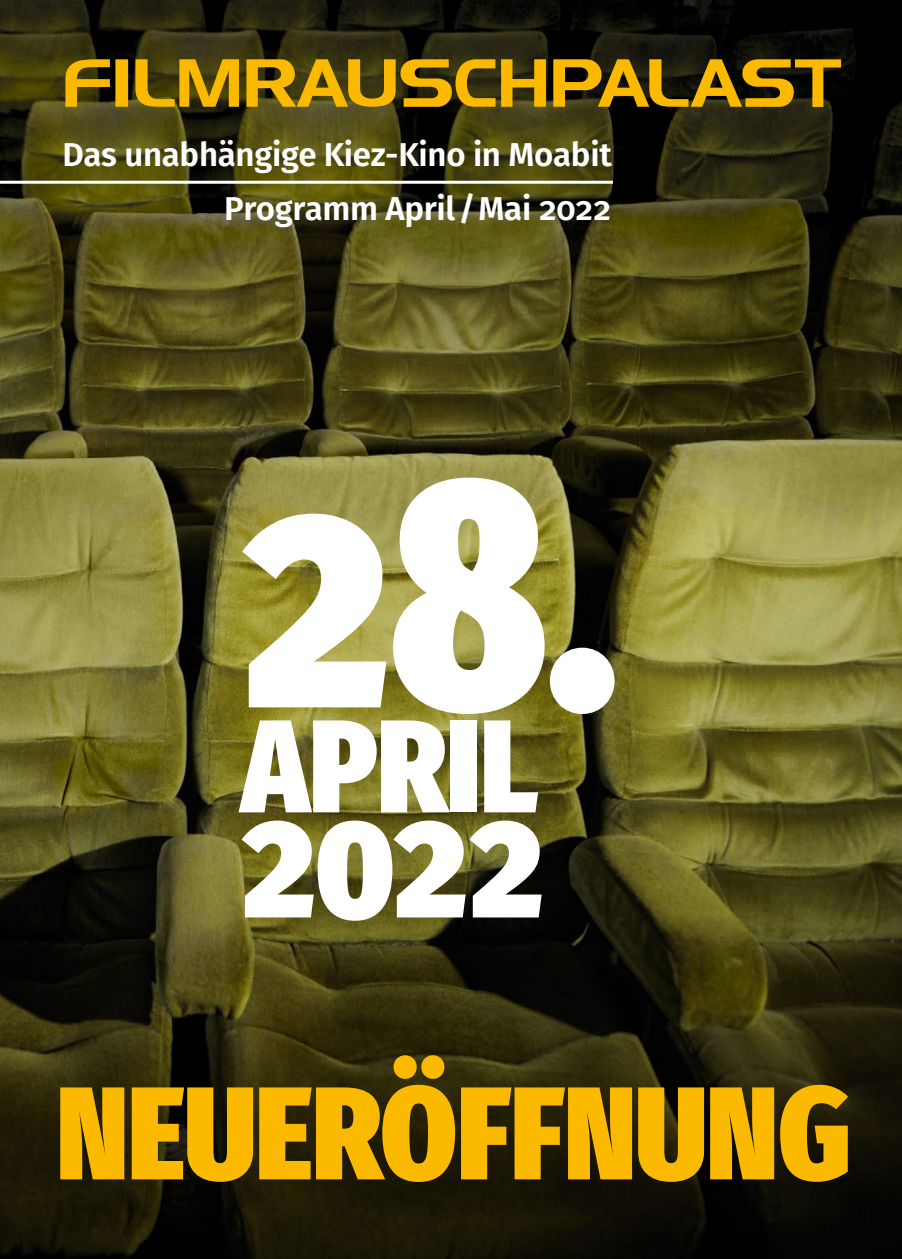
<style>
.page{position:relative;width:902px;height:1259px;background:#fff}
.page>*{position:absolute;margin:0;border:0;box-sizing:border-box;transform-origin:0 0}
.t1{font:800 330px "Fira Sans Compressed";color:#fff}
.t2{font:800 165px "Fira Sans Compressed";color:#fff}
.t3{font:800 132px "Fira Sans Compressed";color:#fbb900}
.t4{font:800 132px "Fira Sans Compressed";color:#fff}
.t5{font:600 33px/54px "Fira Sans";letter-spacing:-.01em;color:#fff;text-align:right}
</style>
<div class="page">
<img style="left:0;top:0;width:901px;height:1259px">
<hr style="left:0;top:181px;width:613px;height:3px;background:#fff">
<svg style="left:65px;top:59px;width:776px;height:48px;background:#8e6d06"></svg>
<p class="t5" style="left:63px;top:126px;width:550px">Das unabhängige Kiez-Kino in Moabit<br>Programm April/Mai 2022</p>
<p class="t1" style="left:241px;top:302px;width:380px">28.</p>
<p class="t4" style="left:241px;top:650px;width:299px">APRIL</p>
<p class="t2" style="left:241px;top:714px;width:305px">2022</p>
<p class="t3" style="left:57px;top:1017px;width:796px">NEUERÖFFNUNG</p>
</div>
